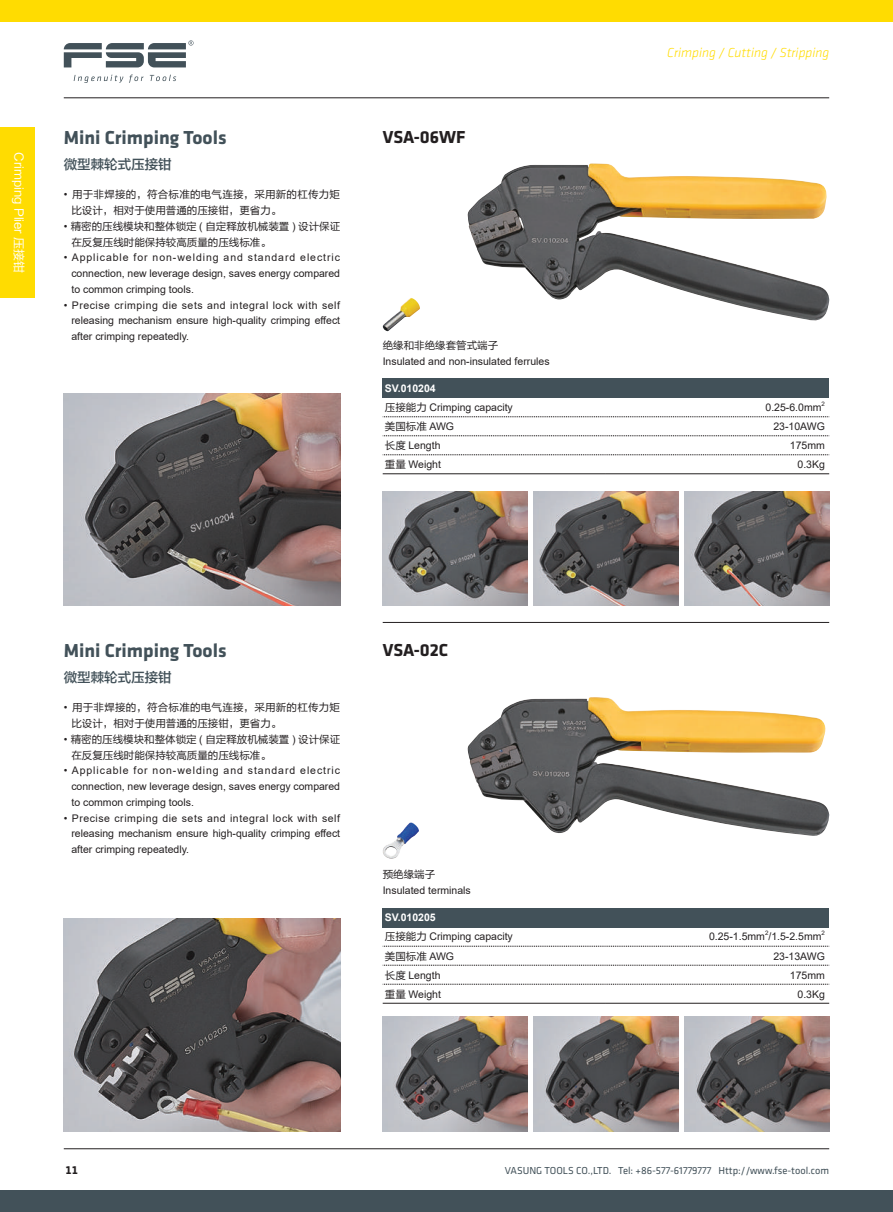
<style>
.page{position:relative;width:893px;height:1212px;background:#fff}
.page>*{position:absolute;margin:0;border:0;box-sizing:border-box;transform-origin:0 0}
.t1{font:700 19.5px "Klavika";color:#425159}
.t2{font:700 18px "Klavika";color:#231f20}
.t3{font:italic 300 13.5px "Klavika";color:#ffdc01}
.t4{font:13.5px "FZLTZHK GBK1 0";color:#425159}
.t5{font:12px "FZLTHJW GB1 0";color:#fff}
.t6{font:700 12px "Klavika";color:#231f20}
.t7{font:10.5px/15.8px "Arial";color:#231f20;text-align:justify}
.t8{font:10.5px/15.8px "FZLTHJW GB1 0";color:#231f20}
.t9{font:10.5px/15.8px "FZLTHJW GB1 0";letter-spacing:.025em;color:#231f20}
.t10{font:10.5px "Klavika";color:#425159}
.t11{font:6.15px "Arial";color:#231f20}
.s1{font-family:"Arial"}
.s2{font-weight:700;color:#fff}
.s3{font-family:"FZLTHJW GB1 0"}
</style>
<div class="page">
<hr style="left:64px;top:97px;width:765px;height:1px;background:#231f20">
<div style="left:0;top:0;width:893px;height:21px;background:#ffdc01"></div>
<div style="left:0;top:1191px;width:893px;height:21px;background:#425159"></div>
<div style="left:0;top:128px;width:34px;height:170px;background:#ffdc01"></div>
<svg style="left:74px;top:75px;width:49px;height:8px"></svg>
<svg style="left:129px;top:75px;width:14px;height:8px"></svg>
<svg style="left:150px;top:75px;width:26px;height:6px"></svg>
<svg style="left:64px;top:40px;width:130px;height:27px"></svg>
<img style="left:468px;top:163px;width:361px;height:158px">
<img style="left:383px;top:298px;width:37px;height:34px">
<div style="left:383px;top:379px;width:446px;height:19px;background:#425159"></div>
<hr style="left:383px;top:473px;width:223px;height:1px;background:#231f20">
<hr style="left:606px;top:473px;width:223px;height:1px;background:#231f20">
<svg style="left:383px;top:416px;width:447px;height:1px"></svg>
<svg style="left:383px;top:435px;width:447px;height:1px"></svg>
<svg style="left:383px;top:454px;width:447px;height:1px"></svg>
<img style="left:468px;top:697px;width:361px;height:139px">
<img style="left:383px;top:822px;width:36px;height:36px">
<div style="left:383px;top:908px;width:446px;height:19px;background:#425159"></div>
<hr style="left:383px;top:1003px;width:223px;height:1px;background:#231f20">
<hr style="left:606px;top:1003px;width:223px;height:1px;background:#231f20">
<svg style="left:383px;top:946px;width:447px;height:1px"></svg>
<svg style="left:383px;top:965px;width:447px;height:1px"></svg>
<svg style="left:383px;top:984px;width:447px;height:1px"></svg>
<img style="left:383px;top:491px;width:144px;height:115px">
<img style="left:534px;top:491px;width:144px;height:115px">
<img style="left:685px;top:491px;width:144px;height:115px">
<img style="left:64px;top:393px;width:276px;height:213px">
<img style="left:64px;top:918px;width:276px;height:213px">
<hr style="left:383px;top:622px;width:446px;height:1px;background:#231f20">
<img style="left:534px;top:1016px;width:144px;height:115px">
<img style="left:685px;top:1016px;width:144px;height:115px">
<img style="left:383px;top:1016px;width:144px;height:115px">
<hr style="left:64px;top:1148px;width:765px;height:1px;background:#231f20">
<p class="t5" style="left:26px;top:152px;width:122px;rotate:90deg">Crimping Plier 压接钳</p>
<h1 class="t1" style="left:64px;top:127px;width:164px">Mini Crimping Tools</h1>
<p class="t4" style="left:64px;top:157px;width:109px">微型棘轮式压接钳</p>
<p class="t9" style="left:71px;top:187px;width:270px;text-indent:-8px"><span class="s1">•</span> 用于非焊接的，符合标准的电气连接，采用新的杠传力矩比设计，相对于使用普通的压接钳，更省力。</p>
<p class="t8" style="left:71px;top:218px;width:270px;text-indent:-8px"><span class="s1">•</span> 精密的压线模块和整体锁定 <span class="s1">(</span> 自定释放机械装置 <span class="s1">)</span> 设计保证在反复压线时能保持较高质量的压线标准。</p>
<p class="t7" style="left:71px;top:250px;width:270px;text-indent:-8px">• Applicable for non-welding and standard electric connection, new leverage design, saves energy compared to common crimping tools.</p>
<p class="t7" style="left:71px;top:297px;width:270px;text-indent:-8px">• Precise crimping die sets and integral lock with self releasing mechanism ensure high-quality crimping effect after crimping repeatedly.</p>
<h2 class="t2" style="left:383px;top:127px;width:84px">VSA-06WF</h2>
<p class="t8" style="left:383px;top:337px;width:117px">绝缘和非绝缘套管式端子</p>
<p class="t7" style="left:383px;top:353px;width:168px">Insulated and non-insulated ferrules</p>
<p class="t7" style="left:385px;top:379px;width:130px;line-height:19px"><span class="s2">SV.010204<br></span><span class="s3">压接能力</span> Crimping capacity</p>
<p class="t3" style="left:667px;top:45px;width:163px">Crimping / Cutting / Stripping</p>
<p class="t7" style="left:765px;top:399px;width:58px">0.25-6.0mm</p>
<p class="t11" style="left:821px;top:400px;width:5px">2</p>
<p class="t8" style="left:385px;top:419px;width:71px">美国标准 <span class="s1">AWG</span></p>
<p class="t7" style="left:773px;top:418px;width:53px">23-10AWG</p>
<p class="t7" style="left:385px;top:437px;width:57px"><span class="s3">长度</span> Length</p>
<p class="t7" style="left:790px;top:437px;width:37px">175mm</p>
<p class="t7" style="left:385px;top:456px;width:58px"><span class="s3">重量</span> Weight</p>
<p class="t7" style="left:797px;top:456px;width:29px">0.3Kg</p>
<h1 class="t1" style="left:64px;top:640px;width:164px">Mini Crimping Tools</h1>
<p class="t4" style="left:64px;top:670px;width:109px">微型棘轮式压接钳</p>
<p class="t9" style="left:71px;top:700px;width:270px;text-indent:-8px"><span class="s1">•</span> 用于非焊接的，符合标准的电气连接，采用新的杠传力矩比设计，相对于使用普通的压接钳，更省力。</p>
<p class="t8" style="left:71px;top:731px;width:270px;text-indent:-8px"><span class="s1">•</span> 精密的压线模块和整体锁定 <span class="s1">(</span> 自定释放机械装置 <span class="s1">)</span> 设计保证在反复压线时能保持较高质量的压线标准。</p>
<p class="t7" style="left:71px;top:763px;width:270px;text-indent:-8px">• Applicable for non-welding and standard electric connection, new leverage design, saves energy compared to common crimping tools.</p>
<p class="t7" style="left:71px;top:810px;width:270px;text-indent:-8px">• Precise crimping die sets and integral lock with self releasing mechanism ensure high-quality crimping effect after crimping repeatedly.</p>
<h2 class="t2" style="left:383px;top:640px;width:67px">VSA-02C</h2>
<p class="t8" style="left:383px;top:867px;width:54px">预绝缘端子</p>
<p class="t7" style="left:383px;top:882px;width:90px">Insulated terminals</p>
<p class="t7" style="left:385px;top:908px;width:130px;line-height:19px"><span class="s2">SV.010205<br></span><span class="s3">压接能力</span> Crimping capacity</p>
<p class="t11" style="left:765px;top:929px;width:5px">2</p>
<p class="t11" style="left:821px;top:929px;width:5px">2</p>
<p class="t7" style="left:709px;top:929px;width:114px">0.25-1.5mm /1.5-2.5mm</p>
<p class="t8" style="left:385px;top:948px;width:71px">美国标准 <span class="s1">AWG</span></p>
<p class="t7" style="left:773px;top:948px;width:53px">23-13AWG</p>
<p class="t7" style="left:385px;top:967px;width:57px"><span class="s3">长度</span> Length</p>
<p class="t7" style="left:790px;top:967px;width:37px">175mm</p>
<p class="t7" style="left:385px;top:986px;width:58px"><span class="s3">重量</span> Weight</p>
<p class="t7" style="left:797px;top:986px;width:29px">0.3Kg</p>
<p class="t6" style="left:65px;top:1163px;width:14px">11</p>
<p class="t10" style="left:505px;top:1164px;width:326px">VASUNG TOOLS CO.,LTD. Tel: +86-577-61779777 Http://www.fse-tool.com</p>
</div>
